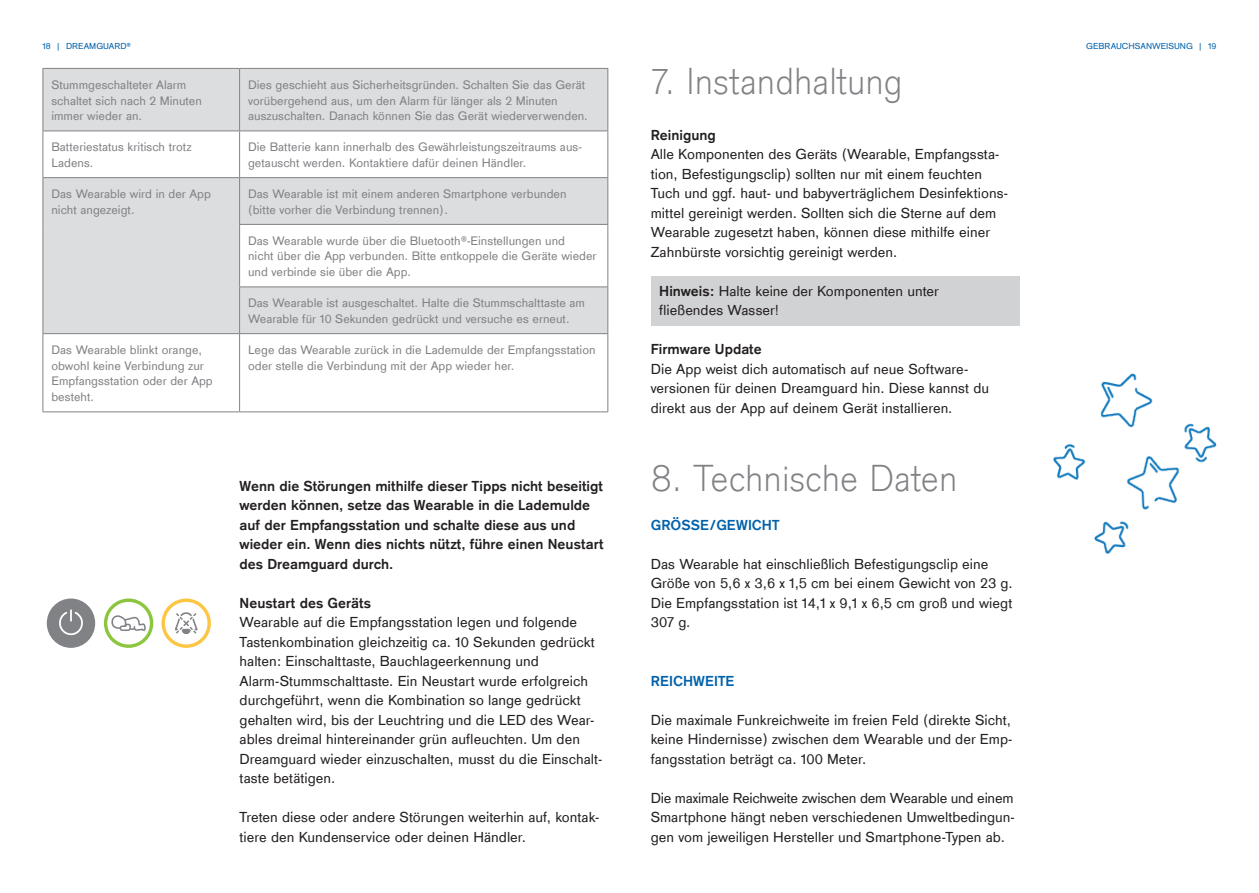
<style>
.page{position:relative;width:1259px;height:893px;background:#fff}
.page>*{position:absolute;margin:0;border:0;box-sizing:border-box;transform-origin:0 0}
.t1{font:300 39px "Draeger Sans";color:#808285}
.t2{font:15px/19.5px "Draeger Sans";color:#231f20}
.t3{font:700 15px/19.5px "Draeger Sans";color:#231f20}
.t4{font:700 15px "Draeger Sans";letter-spacing:.005em;color:#0161aa}
.t5{font:12.75px/15.8px "Draeger Sans";color:#808285}
.t6{font:9px "Draeger Sans";color:#0161aa}
.s1{font-weight:700}
</style>
<div class="page">
<div style="left:651px;top:276px;width:368px;height:49px;background:#d1d2d4"></div>
<svg style="left:44px;top:69px;width:563px;height:264px;fill:#dcdddf"></svg>
<hr style="left:43px;top:68px;width:197px;height:1px;background:#808285">
<hr style="left:43px;top:69px;width:1px;height:62px;background:#808285">
<hr style="left:240px;top:68px;width:368px;height:1px;background:#808285">
<hr style="left:239px;top:69px;width:1px;height:62px;background:#808285">
<hr style="left:607px;top:69px;width:1px;height:62px;background:#808285">
<hr style="left:43px;top:131px;width:197px;height:1px;background:#808285">
<hr style="left:43px;top:131px;width:1px;height:46px;background:#808285">
<hr style="left:240px;top:131px;width:368px;height:1px;background:#808285">
<hr style="left:239px;top:131px;width:1px;height:46px;background:#808285">
<hr style="left:607px;top:131px;width:1px;height:46px;background:#808285">
<hr style="left:43px;top:177px;width:197px;height:1px;background:#808285">
<hr style="left:43px;top:178px;width:1px;height:46px;background:#808285">
<hr style="left:240px;top:177px;width:368px;height:1px;background:#808285">
<hr style="left:239px;top:178px;width:1px;height:46px;background:#808285">
<hr style="left:607px;top:178px;width:1px;height:46px;background:#808285">
<hr style="left:43px;top:224px;width:1px;height:63px;background:#808285">
<hr style="left:239px;top:224px;width:369px;height:1px;background:#808285">
<hr style="left:239px;top:225px;width:1px;height:61px;background:#808285">
<hr style="left:607px;top:225px;width:1px;height:61px;background:#808285">
<hr style="left:43px;top:287px;width:1px;height:46px;background:#808285">
<hr style="left:239px;top:286px;width:369px;height:1px;background:#808285">
<hr style="left:239px;top:287px;width:1px;height:46px;background:#808285">
<hr style="left:607px;top:287px;width:1px;height:46px;background:#808285">
<hr style="left:43px;top:333px;width:197px;height:1px;background:#808285">
<hr style="left:43px;top:334px;width:1px;height:77px;background:#808285">
<hr style="left:240px;top:333px;width:368px;height:1px;background:#808285">
<hr style="left:239px;top:334px;width:1px;height:77px;background:#808285">
<hr style="left:607px;top:334px;width:1px;height:77px;background:#808285">
<hr style="left:43px;top:411px;width:197px;height:1px;background:#808285">
<hr style="left:240px;top:411px;width:368px;height:1px;background:#808285">
<svg style="left:161px;top:598px;width:50px;height:50px"></svg>
<svg style="left:104px;top:598px;width:49px;height:50px"></svg>
<div style="left:47px;top:598px;width:48px;height:50px;background:#808285;border-radius:50%"></div>
<svg style="left:59px;top:609px;width:24px;height:27px"></svg>
<img style="left:1053px;top:373px;width:164px;height:181px">
<p class="t6" style="left:43px;top:40px;width:90px">18 | DREAMGUARD®</p>
<p class="t6" style="left:1086px;top:39px;width:132px">GEBRAUCHSANWEISUNG | 19</p>
<p class="t5" style="left:51px;top:76px;width:152px">Stummgeschalteter Alarm schaltet sich nach 2 Minuten immer wieder an.</p>
<p class="t5" style="left:248px;top:76px;width:341px">Dies geschieht aus Sicherheitsgründen. Schalten Sie das Gerät vorübergehend aus, um den Alarm für länger als 2 Minuten auszuschalten. Danach können Sie das Gerät wiederverwenden.</p>
<p class="t5" style="left:51px;top:138px;width:142px">Batteriestatus kritisch trotz<br>Ladens.</p>
<p class="t5" style="left:248px;top:138px;width:335px">Die Batterie kann innerhalb des Gewährleistungszeitraums aus&shy;getauscht werden. Kontaktiere dafür deinen Händler.</p>
<p class="t5" style="left:51px;top:185px;width:161px">Das Wearable wird in der App nicht angezeigt.</p>
<p class="t5" style="left:248px;top:185px;width:320px">Das Wearable ist mit einem anderen Smartphone verbunden (bitte vorher die Verbindung trennen).</p>
<p class="t5" style="left:248px;top:232px;width:350px">Das Wearable wurde über die Bluetooth®-Einstellungen und<br>nicht über die App verbunden. Bitte entkoppele die Geräte wieder und verbinde sie über die App.</p>
<p class="t5" style="left:248px;top:294px;width:338px">Das Wearable ist ausgeschaltet. Halte die Stummschalttaste am<br>Wearable für 10 Sekunden gedrückt und versuche es erneut.</p>
<p class="t5" style="left:51px;top:341px;width:163px">Das Wearable blinkt orange, obwohl keine Verbindung zur<br>Empfangsstation oder der App besteht.</p>
<p class="t5" style="left:248px;top:341px;width:349px">Lege das Wearable zurück in die Lademulde der Empfangsstation oder stelle die Verbindung mit der App wieder her.</p>
<h1 class="t1" style="left:651px;top:55px;width:253px">7. Instandhaltung</h1>
<p class="t3" style="left:651px;top:124px;width:67px">Reinigung</p>
<p class="t2" style="left:651px;top:144px;width:359px">Alle Komponenten des Geräts (Wearable, Empfangssta&shy;tion, Befestigungsclip) sollten nur mit einem feuchten Tuch und ggf. haut- und babyverträglichem Desinfektions&shy;mittel gereinigt werden. Sollten sich die Sterne auf dem Wearable zugesetzt haben, können diese mithilfe einer Zahnbürste vorsichtig gereinigt werden.</p>
<p class="t2" style="left:659px;top:280px;width:281px"><span class="s1">Hinweis:</span> Halte keine der Komponenten unter fließendes Wasser!</p>
<p class="t3" style="left:651px;top:339px;width:112px">Firmware Update</p>
<p class="t2" style="left:651px;top:358px;width:340px">Die App weist dich automatisch auf neue Software&shy;versionen für deinen Dreamguard hin. Diese kannst du direkt aus der App auf deinem Gerät installieren.</p>
<p class="t3" style="left:240px;top:475px;width:365px">Wenn die Störungen mithilfe dieser Tipps nicht beseitigt werden können, setze das Wearable in die Lademulde auf der Empfangsstation und schalte diese aus und wieder ein. Wenn dies nichts nützt, führe einen Neustart des Dreamguard durch.</p>
<p class="t3" style="left:240px;top:592px;width:133px">Neustart des Geräts</p>
<p class="t2" style="left:240px;top:612px;width:364px">Wearable auf die Empfangsstation legen und folgende Tastenkombination gleichzeitig ca. 10 Sekunden gedrückt halten: Einschalttaste, Bauchlageerkennung und Alarm-Stummschalttaste. Ein Neustart wurde erfolgreich durchgeführt, wenn die Kombination so lange gedrückt gehalten wird, bis der Leuchtring und die LED des Wear&shy;ables dreimal hintereinander grün aufleuchten. Um den Dreamguard wieder einzuschalten, musst du die Einschalt&shy;taste betätigen.</p>
<p class="t2" style="left:240px;top:807px;width:361px">Treten diese oder andere Störungen weiterhin auf, kontak&shy;tiere den Kundenservice oder deinen Händler.</p>
<h1 class="t1" style="left:651px;top:452px;width:308px">8. Technische Daten</h1>
<p class="t4" style="left:651px;top:515px;width:130px">GRÖSSE/GEWICHT</p>
<p class="t2" style="left:651px;top:553px;width:363px">Das Wearable hat einschließlich Befestigungsclip eine Größe von 5,6 x 3,6 x 1,5 cm bei einem Gewicht von 23 g.<br>Die Empfangsstation ist 14,1 x 9,1 x 6,5 cm groß und wiegt 307 g.</p>
<p class="t4" style="left:651px;top:671px;width:85px">REICHWEITE</p>
<p class="t2" style="left:651px;top:709px;width:363px;text-align:justify">Die maximale Funkreichweite im freien Feld (direkte Sicht, keine Hindernisse) zwischen dem Wearable und der Emp&shy;fangsstation beträgt ca. 100 Meter.</p>
<p class="t2" style="left:651px;top:787px;width:365px;text-align:justify">Die maximale Reichweite zwischen dem Wearable und einem Smartphone hängt neben verschiedenen Umweltbedingun&shy;gen vom jeweiligen Hersteller und Smartphone-Typen ab.</p>
</div>
